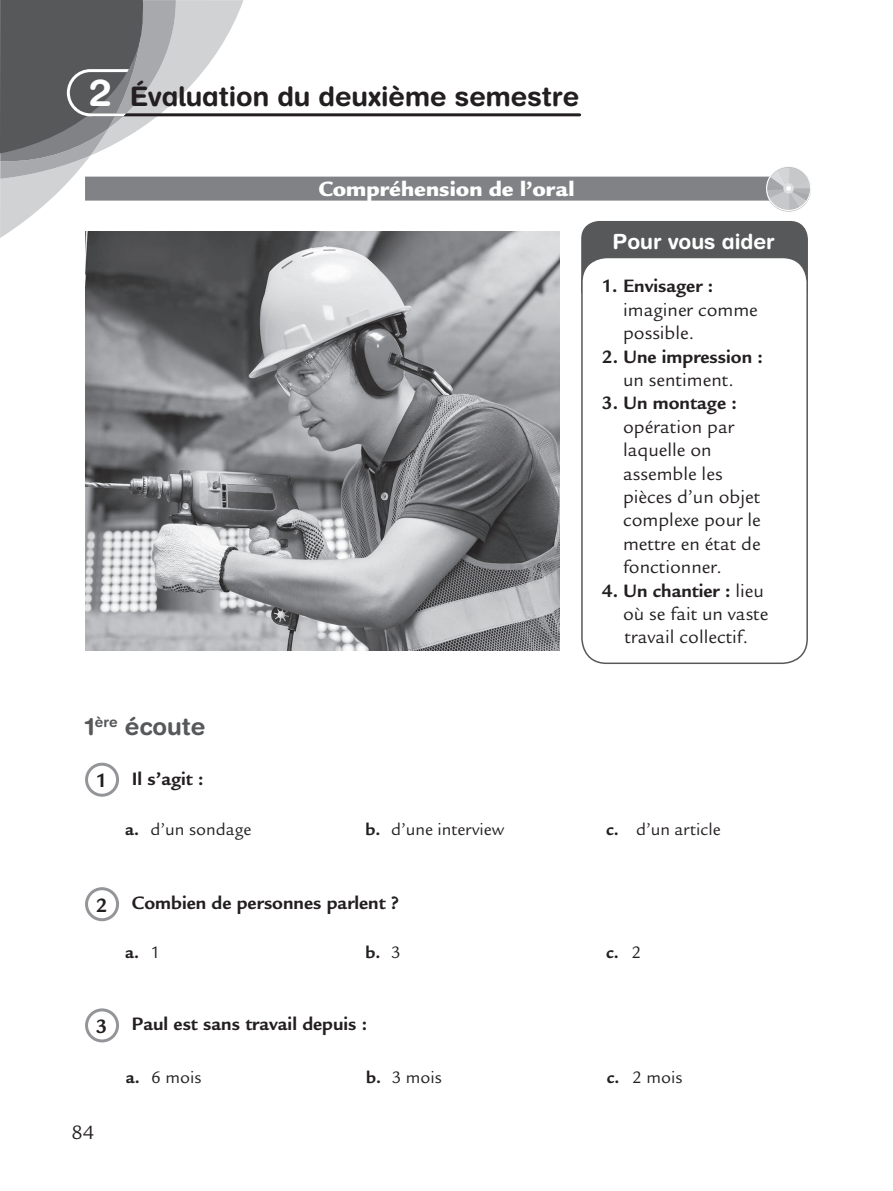
<style>
.page{position:relative;width:893px;height:1191px;background:#fff}
.page>*{position:absolute;margin:0;border:0;box-sizing:border-box;transform-origin:0 0}
.t1{font:700 27px "Helvetica Rounded Infant";color:#231f20}
.t2{font:700 24px "Helvetica Rounded Infant";color:#57585a}
.t3{font:900 22.5px "Legacy Sans";color:#fff}
.t4{font:700 21px "Helvetica Rounded Infant";color:#fff}
.t5{font:21px "Legacy Sans";color:#231f20}
.t6{font:19.5px/23.4px "Legacy Sans";color:#231f20}
.t7{font:700 19.5px "Legacy Sans";color:#231f20}
.t8{font:18px "Legacy Sans";color:#231f20}
.t9{font:700 18px "Legacy Sans";color:#231f20}
.s1{font-size:37.5px;color:#fff}
.s2{font-weight:700}
.s3{font-size:21px}
.s4{font-weight:400}
</style>
<div class="page">
<hr style="left:92px;top:113px;width:488px;height:3px;background:#231f20">
<svg style="left:0;top:0;width:243px;height:238px"></svg>
<div style="left:85px;top:177px;width:723px;height:24px;background:#808285"></div>
<div style="left:581px;top:221px;width:227px;height:56px;background:#57585a"></div>
<div style="left:582px;top:257px;width:225px;height:406px;background:#fff;border-radius:25px"></div>
<div style="left:581px;top:257px;width:227px;height:407px;border:2px solid #57585a;border-radius:25px"></div>
<img style="left:85px;top:232px;width:475px;height:419px">
<div style="left:85px;top:762px;width:34px;height:34px;border:3px solid #939598;border-radius:50%"></div>
<div style="left:85px;top:887px;width:34px;height:34px;border:3px solid #939598;border-radius:50%"></div>
<div style="left:85px;top:1008px;width:34px;height:34px;border:3px solid #939598;border-radius:50%"></div>
<svg style="left:766px;top:167px;width:45px;height:45px"></svg>
<h1 class="t1" style="left:89px;top:80px;width:492px"><span class="s1">2</span> Évaluation du deuxième semestre</h1>
<p class="t3" style="left:318px;top:175px;width:258px">Compréhension de l’oral</p>
<p class="t4" style="left:613px;top:229px;width:164px">Pour vous aider</p>
<p class="t7" style="left:602px;top:275px;width:113px">1. Envisager :</p>
<p class="t6" style="left:623px;top:298px;width:136px">imaginer comme possible.</p>
<p class="t7" style="left:602px;top:345px;width:163px">2. Une impression :</p>
<p class="t6" style="left:623px;top:368px;width:112px">un sentiment.</p>
<p class="t7" style="left:602px;top:392px;width:137px">3. Un montage :</p>
<p class="t6" style="left:623px;top:415px;width:139px">opération par laquelle on assemble les pièces d’un objet complexe pour le mettre en état de fonctionner.</p>
<p class="t6" style="left:623px;top:579px;width:147px;text-indent:-21px"><span class="s2">4. Un chantier :</span> lieu où se fait un vaste travail collectif.</p>
<p class="t2" style="left:85px;top:712px;width:122px">1<sup>ère</sup> écoute</p>
<p class="t7" style="left:96px;top:767px;width:109px"><span class="s3">1</span> Il s’agit :</p>
<p class="t8" style="left:125px;top:819px;width:128px"><span class="s2">a.</span> d’un sondage</p>
<p class="t8" style="left:365px;top:819px;width:140px"><span class="s2">b.</span> d’une interview</p>
<p class="t8" style="left:606px;top:819px;width:116px"><span class="s2">c.</span> d’un article</p>
<p class="t7" style="left:96px;top:891px;width:305px"><span class="s3">2</span> Combien de personnes parlent ?</p>
<p class="t9" style="left:125px;top:941px;width:37px">a. <span class="s4">1</span></p>
<p class="t9" style="left:365px;top:941px;width:37px">b. <span class="s4">3</span></p>
<p class="t9" style="left:606px;top:941px;width:37px">c. <span class="s4">2</span></p>
<p class="t7" style="left:96px;top:1013px;width:273px"><span class="s3">3</span> Paul est sans travail depuis :</p>
<p class="t8" style="left:126px;top:1067px;width:77px"><span class="s2">a.</span> 6 mois</p>
<p class="t8" style="left:366px;top:1067px;width:77px"><span class="s2">b.</span> 3 mois</p>
<p class="t8" style="left:607px;top:1067px;width:77px"><span class="s2">c.</span> 2 mois</p>
<p class="t5" style="left:72px;top:1120px;width:24px">84</p>
</div>
